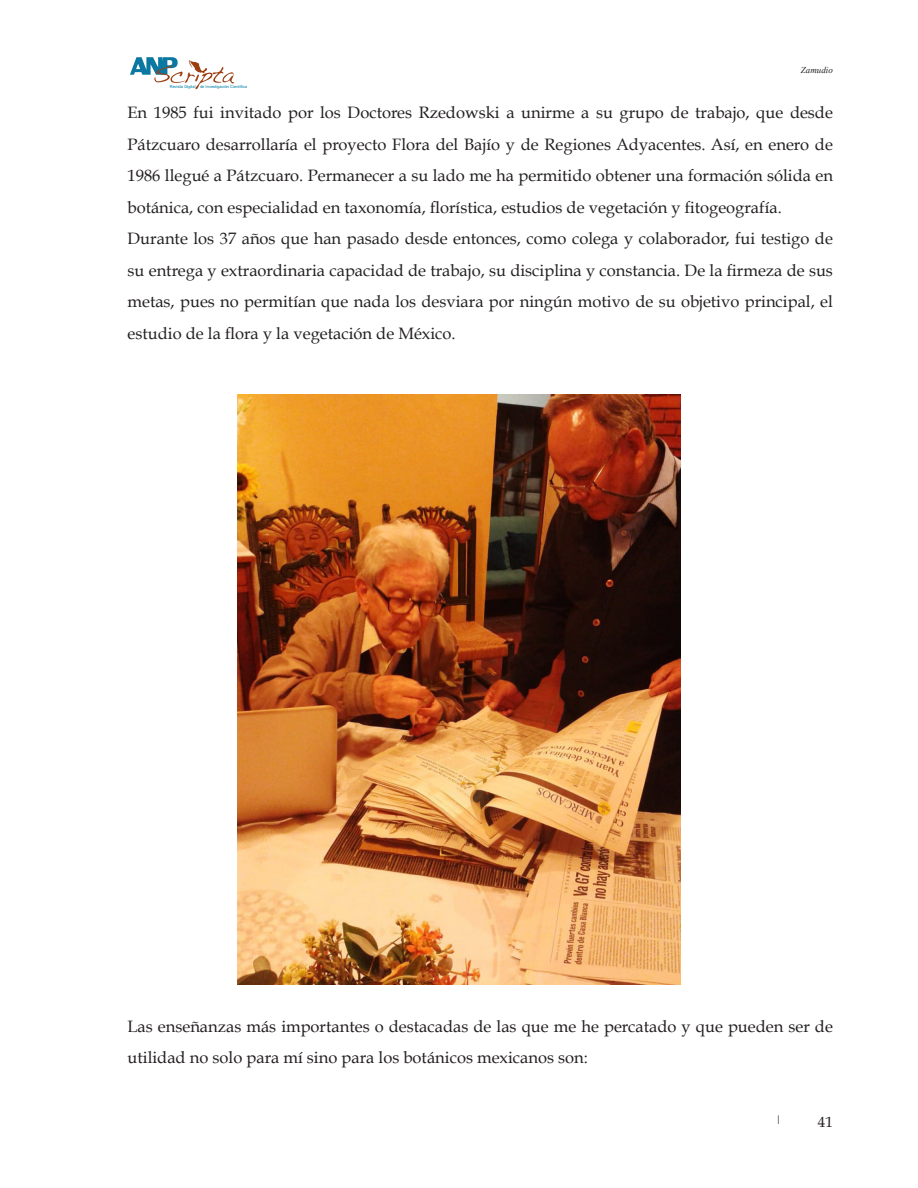
<style>
.page{position:relative;width:918px;height:1188px;background:#fff}
.page>*{position:absolute;margin:0;border:0;box-sizing:border-box;transform-origin:0 0}
.t1{font:16.5px/31.5px "Book Antiqua";color:#231f20;text-align:justify}
.t2{font:15px "Book Antiqua";color:#231f20}
.t3{font:italic 9px "Times New Roman";color:#231f20}
.t4{font:9px "Book Antiqua";color:#231f20}
.t5{font:4.05px "Arial";color:#007ea5}
</style>
<div class="page">
<svg style="left:130px;top:57px;width:104px;height:32px"></svg>
<img style="left:238px;top:395px;width:442px;height:590px">
<p class="t3" style="left:801px;top:64px;width:34px">Zamudio</p>
<p class="t1" style="left:128px;top:97px;width:707px">En 1985 fui invitado por los Doctores Rzedowski a unirme a su grupo de trabajo, que desde Pátzcuaro desarrollaría el proyecto Flora del Bajío y de Regiones Adyacentes. Así, en enero de 1986 llegué a Pátzcuaro. Permanecer a su lado me ha permitido obtener una formación sólida en botánica, con especialidad en taxonomía, florística, estudios de vegetación y fitogeografía.</p>
<p class="t1" style="left:128px;top:223px;width:707px">Durante los 37 años que han pasado desde entonces, como colega y colaborador, fui testigo de su entrega y extraordinaria capacidad de trabajo, su disciplina y constancia. De la firmeza de sus metas, pues no permitían que nada los desviara por ningún motivo de su objetivo principal, el estudio de la flora y la vegetación de México.</p>
<p class="t5" style="left:170px;top:83px;width:79px">Revista Digital de Investigación Científica</p>
<p class="t1" style="left:128px;top:1010px;width:707px">Las enseñanzas más importantes o destacadas de las que me he percatado y que pueden ser de utilidad no solo para mí sino para los botánicos mexicanos son:</p>
<p class="t4" style="left:776px;top:1114px;width:7px">|</p>
<p class="t2" style="left:818px;top:1112px;width:16px">41</p>
</div>
